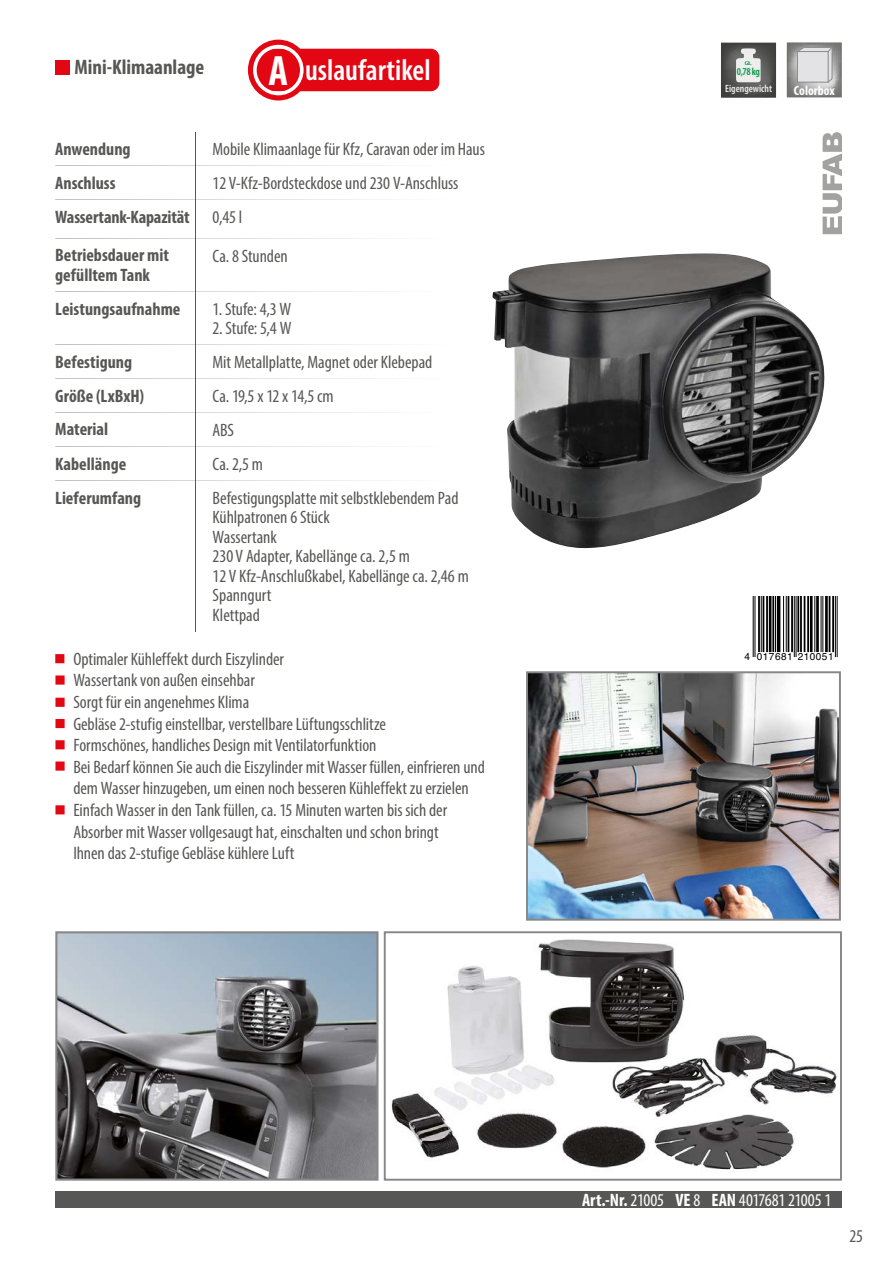
<style>
.page{position:relative;width:893px;height:1263px;background:#fff}
.page>*{position:absolute;margin:0;border:0;box-sizing:border-box;transform-origin:0 0}
.t1{font:600 condensed 30px "Myriad Pro";color:#fff}
.t2{font:700 condensed 21px "Myriad Pro";color:#575756}
.t3{font:condensed 18px/21.6px "Myriad Pro";letter-spacing:-.005em;color:#575756}
.t4{font:700 condensed 18px/19.5px "Myriad Pro";color:#575756}
.t5{font:condensed 18px "Myriad Pro";letter-spacing:-.025em;color:#fff}
.t6{font:700 condensed 13.5px "Myriad Pro";color:#fff}
.t7{font:600 condensed 10.5px "Myriad Pro";color:#ededed}
.t8{font:600 condensed 10.5px "Myriad Pro";color:#009641}
.t9{font:10.05px "Helvetica";letter-spacing:.05em;color:#000}
.t10{font:600 condensed 7.5px "Myriad Pro";color:#009641}
.s1{font-weight:700;font-size:42.75px}
.s2{font-weight:700}
</style>
<div class="page">
<div style="left:55px;top:1191px;width:787px;height:17px;background:#575756"></div>
<div style="left:55px;top:60px;width:15px;height:15px;background:#e30613"></div>
<img style="left:822px;top:132px;width:20px;height:103px">
<hr style="left:195px;top:132px;width:1px;height:499px;background:#575756">
<svg style="left:55px;top:238px;width:327px;height:1px"></svg>
<svg style="left:55px;top:199px;width:327px;height:1px"></svg>
<svg style="left:721px;top:43px;width:55px;height:55px;background:#747473"></svg>
<svg style="left:55px;top:291px;width:327px;height:1px"></svg>
<svg style="left:55px;top:412px;width:327px;height:1px"></svg>
<svg style="left:55px;top:446px;width:327px;height:1px"></svg>
<svg style="left:55px;top:480px;width:327px;height:1px"></svg>
<div style="left:55px;top:654px;width:9px;height:9px;background:#e30613;border:2px solid #e30613"></div>
<div style="left:55px;top:698px;width:10px;height:9px;background:#e30613;border:2px solid #e30613"></div>
<div style="left:55px;top:740px;width:10px;height:9px;background:#e30613;border:2px solid #e30613"></div>
<div style="left:55px;top:761px;width:10px;height:10px;background:#e30613;border:2px solid #e30613"></div>
<div style="left:55px;top:719px;width:10px;height:9px;background:#e30613;border:2px solid #e30613"></div>
<div style="left:55px;top:805px;width:10px;height:9px;background:#e30613;border:2px solid #e30613"></div>
<div style="left:55px;top:675px;width:10px;height:10px;background:#e30613;border:2px solid #e30613"></div>
<hr style="left:753px;top:597px;width:1px;height:60px;background:#000">
<hr style="left:754px;top:597px;width:1px;height:60px;background:#000">
<hr style="left:758px;top:597px;width:2px;height:55px;background:#000">
<hr style="left:761px;top:597px;width:1px;height:55px;background:#000">
<hr style="left:763px;top:597px;width:1px;height:55px;background:#000">
<hr style="left:766px;top:597px;width:2px;height:55px;background:#000">
<hr style="left:769px;top:597px;width:2px;height:55px;background:#000">
<hr style="left:772px;top:597px;width:2px;height:55px;background:#000">
<hr style="left:775px;top:597px;width:1px;height:55px;background:#000">
<hr style="left:777px;top:597px;width:3px;height:55px;background:#000">
<hr style="left:783px;top:597px;width:1px;height:55px;background:#000">
<hr style="left:786px;top:597px;width:1px;height:55px;background:#000">
<hr style="left:788px;top:597px;width:1px;height:55px;background:#000">
<hr style="left:791px;top:597px;width:2px;height:55px;background:#000">
<hr style="left:794px;top:597px;width:1px;height:60px;background:#000">
<hr style="left:796px;top:597px;width:1px;height:60px;background:#000">
<hr style="left:797px;top:597px;width:2px;height:55px;background:#000">
<hr style="left:800px;top:597px;width:2px;height:55px;background:#000">
<hr style="left:804px;top:597px;width:1px;height:55px;background:#000">
<hr style="left:807px;top:597px;width:2px;height:55px;background:#000">
<hr style="left:810px;top:597px;width:3px;height:55px;background:#000">
<hr style="left:814px;top:597px;width:1px;height:55px;background:#000">
<hr style="left:816px;top:597px;width:3px;height:55px;background:#000">
<hr style="left:821px;top:597px;width:1px;height:55px;background:#000">
<hr style="left:822px;top:597px;width:1px;height:55px;background:#000">
<hr style="left:825px;top:597px;width:3px;height:55px;background:#000">
<hr style="left:829px;top:597px;width:1px;height:55px;background:#000">
<hr style="left:832px;top:597px;width:2px;height:55px;background:#000">
<hr style="left:835px;top:597px;width:1px;height:60px;background:#000">
<hr style="left:837px;top:597px;width:1px;height:60px;background:#000">
<svg style="left:787px;top:42px;width:55px;height:55px;background:#afafb0"></svg>
<img style="left:58px;top:934px;width:317px;height:244px">
<div style="left:55px;top:931px;width:323px;height:250px;border:2px solid #878787"></div>
<img style="left:391px;top:939px;width:446px;height:231px">
<div style="left:384px;top:931px;width:458px;height:250px;border:2px solid #878787"></div>
<img style="left:529px;top:674px;width:309px;height:244px">
<div style="left:526px;top:671px;width:315px;height:250px;border:2px solid #878787"></div>
<img style="left:492px;top:253px;width:333px;height:296px">
<div style="left:253px;top:49px;width:186px;height:42px;background:#e30613;border-radius:9px"></div>
<div style="left:252px;top:44px;width:52px;height:52px;border:4px solid #fff;border-radius:50%"></div>
<div style="left:248px;top:40px;width:61px;height:60px;border:5px solid #e30613;border-radius:50%"></div>
<p class="t2" style="left:74px;top:54px;width:131px">Mini-Klimaanlage</p>
<h1 class="t1" style="left:269px;top:52px;width:163px"><span class="s1">A</span> uslaufartikel</h1>
<p class="t4" style="left:55px;top:139px;width:77px">Anwendung</p>
<p class="t3" style="left:213px;top:138px;width:274px">Mobile Klimaanlage für Kfz, Caravan oder im Haus</p>
<p class="t4" style="left:55px;top:172px;width:62px">Anschluss</p>
<p class="t3" style="left:213px;top:172px;width:247px">12 V-Kfz-Bordsteckdose und 230 V-Anschluss</p>
<p class="t4" style="left:55px;top:206px;width:136px">Wassertank-Kapazität</p>
<p class="t3" style="left:213px;top:206px;width:31px">0,45 l</p>
<p class="t4" style="left:55px;top:245px;width:115px">Betriebsdauer mit gefülltem Tank</p>
<p class="t3" style="left:213px;top:245px;width:77px">Ca. 8 Stunden</p>
<p class="t4" style="left:55px;top:298px;width:127px">Leistungsaufnahme</p>
<p class="t3" style="left:213px;top:298px;width:80px">1. Stufe: 4,3 W</p>
<p class="t3" style="left:213px;top:317px;width:80px">2. Stufe: 5,4 W</p>
<p class="t4" style="left:55px;top:352px;width:78px">Befestigung</p>
<p class="t3" style="left:213px;top:351px;width:221px">Mit Metallplatte, Magnet oder Klebepad</p>
<p class="t4" style="left:55px;top:385px;width:90px">Größe (LxBxH)</p>
<p class="t3" style="left:213px;top:385px;width:123px">Ca. 19,5 x 12 x 14,5 cm</p>
<p class="t4" style="left:55px;top:419px;width:54px">Material</p>
<p class="t3" style="left:213px;top:419px;width:23px">ABS</p>
<p class="t4" style="left:55px;top:453px;width:72px">Kabellänge</p>
<p class="t3" style="left:213px;top:453px;width:52px">Ca. 2,5 m</p>
<p class="t4" style="left:55px;top:487px;width:87px">Lieferumfang</p>
<p class="t3" style="left:213px;top:488px;width:258px;line-height:19.5px">Befestigungsplatte mit selbstklebendem Pad<br>Kühlpatronen 6 Stück<br>Wassertank<br>230 V Adapter, Kabellänge ca. 2,5 m<br>12 V Kfz-Anschlußkabel, Kabellänge ca. 2,46 m<br>Spanngurt<br>Klettpad</p>
<p class="t10" style="left:745px;top:58px;width:9px">ca.</p>
<p class="t8" style="left:737px;top:65px;width:25px">0,78 kg</p>
<p class="t7" style="left:725px;top:82px;width:48px">Eigengewicht</p>
<p class="t6" style="left:794px;top:82px;width:42px">Colorbox</p>
<p class="t3" style="left:73px;top:648px;width:413px">Optimaler Kühleffekt durch Eiszylinder<br>Wassertank von außen einsehbar<br>Sorgt für ein angenehmes Klima<br>Gebläse 2-stufig einstellbar, verstellbare Lüftungsschlitze<br>Formschönes, handliches Design mit Ventilatorfunktion<br>Bei Bedarf können Sie auch die Eiszylinder mit Wasser füllen, einfrieren und dem Wasser hinzugeben, um einen noch besseren Kühleffekt zu erzielen Einfach Wasser in den Tank füllen, ca. 15 Minuten warten bis sich der Absorber mit Wasser vollgesaugt hat, einschalten und schon bringt<br>Ihnen das 2-stufige Gebläse kühlere Luft</p>
<p class="t9" style="left:745px;top:649px;width:105px">4 017681 210051 &gt;</p>
<p class="t5" style="left:582px;top:1189px;width:251px"><span class="s2">Art.-Nr.</span> 21005 <span class="s2">VE</span> 8 <span class="s2">EAN</span> 4017681 21005 1</p>
<p class="t3" style="left:849px;top:1225px;width:15px">25</p>
</div>
